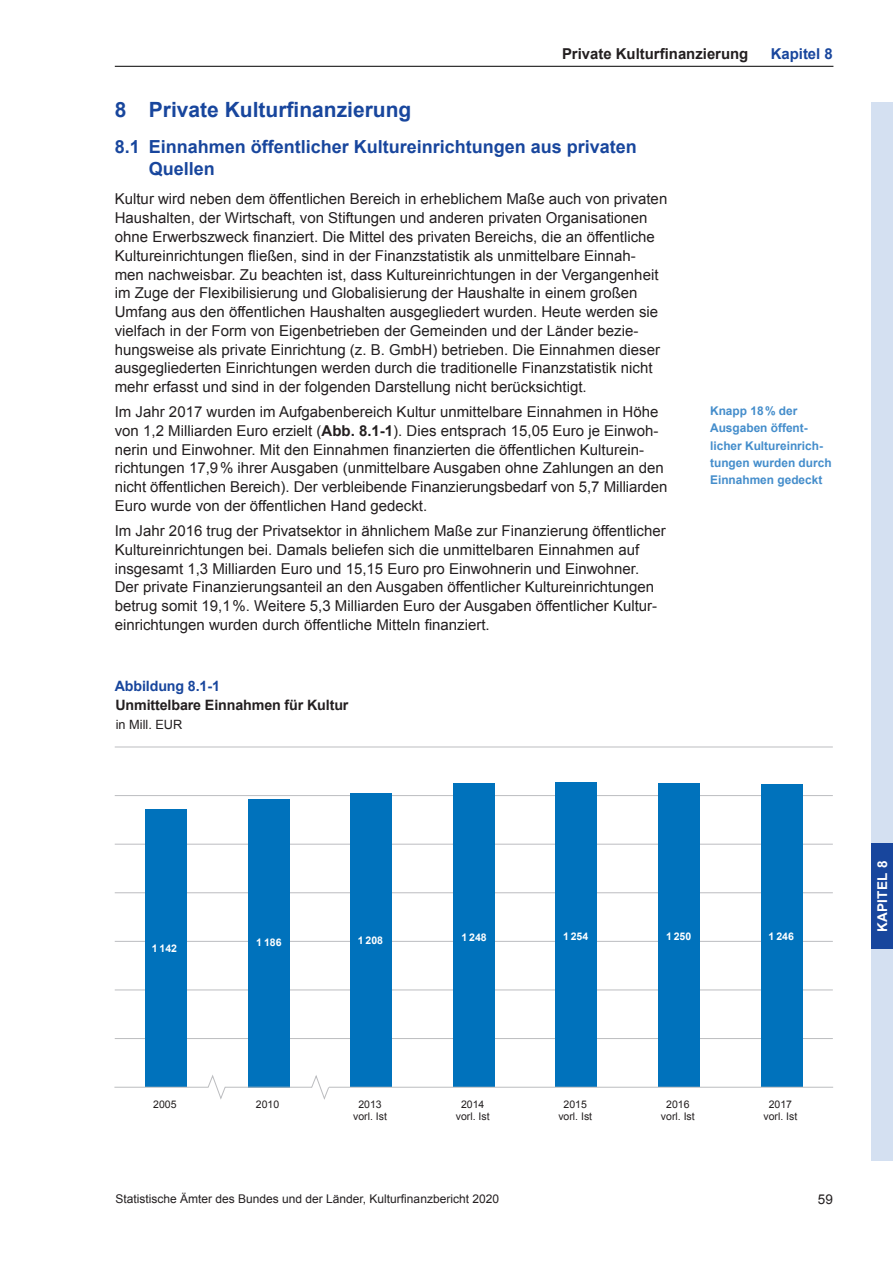
<style>
.page{position:relative;width:893px;height:1263px;background:#fff}
.page>*{position:absolute;margin:0;border:0;box-sizing:border-box;transform-origin:0 0}
.t1{font:700 21px "Arial";color:#18469d}
.t2{font:700 18px/22.5px "Arial";color:#18469d}
.t3{font:15px/18.8px "Arial";color:#231f20}
.t4{font:700 15px "Arial";color:#231f20}
.t5{font:700 15px "Arial";color:#18469d}
.t6{font:700 14.25px/18.8px "Arial";letter-spacing:-.01em;color:#231f20}
.t7{font:700 13.5px "Arial";letter-spacing:.02em;color:#fff}
.t8{font:13.5px "Arial";color:#231f20}
.t9{font:12.75px "Arial";color:#231f20}
.t10{font:700 12px/17.2px "Arial";color:#448dcb}
.t11{font:12px "Arial";color:#231f20}
.t12{font:10.5px/12px "Arial";color:#231f20;text-align:center}
.t13{font:700 10.5px "Arial";color:#fff}
.s1{font-weight:700}
.s2{color:#18469d}
</style>
<div class="page">
<hr style="left:115px;top:66px;width:718px;height:1px;background:#000">
<div style="left:872px;top:102px;width:21px;height:1059px;background:#d4e0f1"></div>
<div style="left:872px;top:843px;width:21px;height:106px;background:#18469d"></div>
<hr style="left:115px;top:1038px;width:718px;height:1px;background:#bcbdc0">
<hr style="left:115px;top:989px;width:718px;height:1px;background:#bcbdc0">
<hr style="left:115px;top:941px;width:718px;height:1px;background:#bcbdc0">
<hr style="left:115px;top:892px;width:718px;height:1px;background:#bcbdc0">
<hr style="left:115px;top:844px;width:718px;height:1px;background:#bcbdc0">
<hr style="left:115px;top:795px;width:718px;height:1px;background:#bcbdc0">
<hr style="left:115px;top:747px;width:718px;height:1px;background:#bcbdc0">
<div style="left:146px;top:810px;width:41px;height:277px;background:#0072bc"></div>
<div style="left:248px;top:799px;width:41px;height:288px;background:#0072bc"></div>
<div style="left:351px;top:794px;width:41px;height:293px;background:#0072bc"></div>
<div style="left:453px;top:784px;width:41px;height:303px;background:#0072bc"></div>
<div style="left:556px;top:782px;width:41px;height:305px;background:#0072bc"></div>
<div style="left:658px;top:783px;width:41px;height:304px;background:#0072bc"></div>
<div style="left:761px;top:784px;width:41px;height:303px;background:#0072bc"></div>
<svg style="left:115px;top:1074px;width:718px;height:26px"></svg>
<p class="t4" style="left:562px;top:44px;width:188px">Private Kulturfinanzierung</p>
<p class="t5" style="left:771px;top:44px;width:64px">Kapitel 8</p>
<h2 class="t1" style="left:115px;top:96px;width:298px">8 Private Kulturfinanzierung</h2>
<h3 class="t2" style="left:149px;top:136px;width:490px;text-indent:-34px">8.1 Einnahmen öffentlicher Kultureinrichtungen aus privaten<br>Quellen</h3>
<p class="t3" style="left:115px;top:190px;width:554px">Kultur wird neben dem öffentlichen Bereich in erheblichem Maße auch von privaten Haushalten, der Wirtschaft, von Stiftungen und anderen privaten Organisationen ohne Erwerbszweck finanziert. Die Mittel des privaten Bereichs, die an öffentliche Kultureinrichtungen fließen, sind in der Finanzstatistik als unmittelbare Einnah&shy;men nachweisbar. Zu beachten ist, dass Kultureinrichtungen in der Vergangenheit im Zuge der Flexibilisierung und Globalisierung der Haushalte in einem großen Umfang aus den öffentlichen Haushalten ausgegliedert wurden. Heute werden sie vielfach in der Form von Eigenbetrieben der Gemeinden und der Länder bezie&shy;hungsweise als private Einrichtung (z. B. GmbH) betrieben. Die Einnahmen dieser ausgegliederten Einrichtungen werden durch die traditionelle Finanzstatistik nicht mehr erfasst und sind in der folgenden Darstellung nicht berücksichtigt.</p>
<p class="t3" style="left:115px;top:403px;width:554px">Im Jahr 2017 wurden im Aufgabenbereich Kultur unmittelbare Einnahmen in Höhe von 1,2 Milliarden Euro erzielt (<span class="s1">Abb. 8.1-1</span>). Dies entsprach 15,05 Euro je Einwoh&shy;nerin und Einwohner. Mit den Einnahmen finanzierten die öffentlichen Kulturein&shy;richtungen 17,9% ihrer Ausgaben (unmittelbare Ausgaben ohne Zahlungen an den nicht öffentlichen Bereich). Der verbleibende Finanzierungsbedarf von 5,7 Milliarden Euro wurde von der öffentlichen Hand gedeckt.</p>
<p class="t3" style="left:115px;top:521px;width:552px">Im Jahr 2016 trug der Privatsektor in ähnlichem Maße zur Finanzierung öffentlicher Kultureinrichtungen bei. Damals beliefen sich die unmittelbaren Einnahmen auf insgesamt 1,3 Milliarden Euro und 15,15 Euro pro Einwohnerin und Einwohner.<br>Der private Finanzierungsanteil an den Ausgaben öffentlicher Kultureinrichtungen betrug somit 19,1%. Weitere 5,3 Milliarden Euro der Ausgaben öffentlicher Kultur&shy;einrichtungen wurden durch öffentliche Mitteln finanziert.</p>
<p class="t6" style="left:115px;top:677px;width:235px"><span class="s2">Abbildung 8.1-1<br></span>Unmittelbare Einnahmen für Kultur</p>
<p class="t9" style="left:116px;top:716px;width:68px">in Mill. EUR</p>
<p class="t10" style="left:710px;top:403px;width:123px">Knapp 18% der<br>Ausgaben öffent&shy;licher Kultureinrich&shy;tungen wurden durch<br>Einnahmen gedeckt</p>
<p class="t13" style="left:152px;top:941px;width:27px">1 142</p>
<p class="t13" style="left:256px;top:935px;width:27px">1 186</p>
<p class="t13" style="left:358px;top:933px;width:27px">1 208</p>
<p class="t13" style="left:461px;top:930px;width:27px">1 248</p>
<p class="t13" style="left:563px;top:929px;width:27px">1 254</p>
<p class="t13" style="left:666px;top:929px;width:27px">1 250</p>
<p class="t13" style="left:769px;top:930px;width:27px">1 246</p>
<p class="t7" style="left:873px;top:932px;width:73px;rotate:-90deg">KAPITEL 8</p>
<p class="t12" style="left:153px;top:1098px;width:25px">2005</p>
<p class="t12" style="left:256px;top:1098px;width:25px">2010</p>
<p class="t12" style="left:353px;top:1098px;width:35px">2013 vorl. Ist</p>
<p class="t12" style="left:456px;top:1098px;width:35px">2014 vorl. Ist</p>
<p class="t12" style="left:558px;top:1098px;width:35px">2015 vorl. Ist</p>
<p class="t12" style="left:661px;top:1098px;width:35px">2016 vorl. Ist</p>
<p class="t12" style="left:763px;top:1098px;width:35px">2017 vorl. Ist</p>
<p class="t11" style="left:115px;top:1191px;width:385px">Statistische Ämter des Bundes und der Länder, Kulturfinanzbericht 2020</p>
<p class="t8" style="left:818px;top:1191px;width:17px">59</p>
</div>
